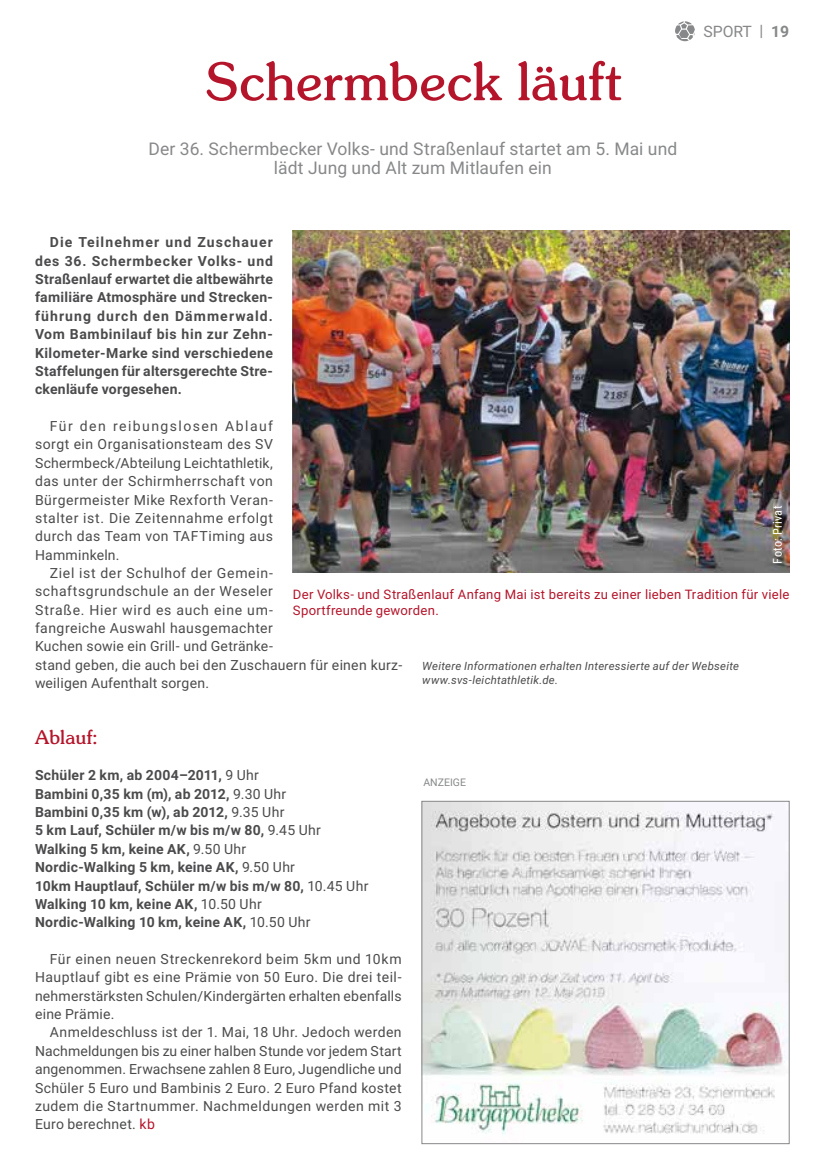
<style>
.page{position:relative;width:819px;height:1166px;background:#fff}
.page>*{position:absolute;margin:0;border:0;box-sizing:border-box;transform-origin:0 0}
.t1{font:52.5px "Sunset";letter-spacing:-.005em;color:#b5152b}
.t2{font:19.25px "Sunset";color:#b5152b}
.t3{font:17.5px/18.4px "Roboto";letter-spacing:.005em;color:#87888a;text-align:center}
.t4{font:15.75px "Roboto";color:#87888a}
.t5{font:14px/18.4px "Roboto";letter-spacing:.03em;color:#4b4b4d;text-align:justify}
.t6{font:700 14px/18.4px "Roboto";letter-spacing:.015em;color:#4b4b4d;text-align:justify}
.t7{font:13.12px/15.8px "Roboto";letter-spacing:.02em;color:#b5152b}
.t8{font:12.25px "Roboto Condensed";letter-spacing:.025em;color:#fff}
.t9{font:italic 11.38px/13.7px "Roboto";letter-spacing:.02em;color:#4b4b4d}
.t10{font:10.5px "Roboto";color:#87888a}
.s1{font-weight:700}
.s2{font-weight:400}
.s3{color:#b5152b}
</style>
<div class="page">
<img style="left:293px;top:230px;width:496px;height:343px">
<svg style="left:675px;top:21px;width:19px;height:20px"></svg>
<img style="left:423px;top:803px;width:364px;height:331px">
<div style="left:421px;top:801px;width:368px;height:343px;border:1px solid #87888a"></div>
<h1 class="t1" style="left:205px;top:50px;width:417px">Schermbeck läuft</h1>
<p class="t3" style="left:148px;top:139px;width:530px">Der 36. Schermbecker Volks- und Straßenlauf startet am 5. Mai und lädt Jung und Alt zum Mitlaufen ein</p>
<p class="t4" style="left:703px;top:20px;width:87px">SPORT | <span class="s1">19</span></p>
<p class="t6" style="left:35px;top:233px;width:239px;text-indent:15px">Die Teilnehmer und Zuschauer des 36. Schermbecker Volks- und Straßenlauf erwartet die altbewährte familiäre Atmosphäre und Strecken&shy;führung durch den Dämmerwald.<br>Vom Bambinilauf bis hin zur Zehn-Kilometer-Marke sind verschiedene Staffelungen für altersgerechte Stre&shy;ckenläufe vorgesehen.</p>
<p class="t5" style="left:35px;top:416px;width:239px;text-indent:15px">Für den reibungslosen Ablauf sorgt ein Organisationsteam des SV Schermbeck/Abteilung Leichtathletik, das unter der Schirmherrschaft von Bürgermeister Mike Rexforth Veran&shy;stalter ist. Die Zeitennahme erfolgt durch das Team von TAFTiming aus Hamminkeln.</p>
<p class="t5" style="left:35px;top:563px;width:369px;text-align:left;text-indent:15px">Ziel ist der Schulhof der Gemein&shy;schaftsgrundschule an der Weseler<br>Straße. Hier wird es auch eine um-<br>fangreiche Auswahl hausgemachter<br>Kuchen sowie ein Grill- und Getränke-<br>stand geben, die auch bei den Zuschauern für einen kurz&shy;weiligen Aufenthalt sorgen.</p>
<h2 class="t2" style="left:35px;top:725px;width:63px">Ablauf:</h2>
<p class="t6" style="left:35px;top:765px;width:335px;text-align:left">Schüler 2 km, ab 2004–2011, <span class="s2">9 Uhr<br></span>Bambini 0,35 km (m), ab 2012, <span class="s2">9.30 Uhr<br></span>Bambini 0,35 km (w), ab 2012, <span class="s2">9.35 Uhr<br></span>5 km Lauf, Schüler m/w bis m/w 80, <span class="s2">9.45 Uhr </span>Walking 5 km, keine AK, <span class="s2">9.50 Uhr<br></span>Nordic-Walking 5 km, keine AK, <span class="s2">9.50 Uhr<br></span>10km Hauptlauf, Schüler m/w bis m/w 80, <span class="s2">10.45 Uhr </span>Walking 10 km, keine AK, <span class="s2">10.50 Uhr<br></span>Nordic-Walking 10 km, keine AK, <span class="s2">10.50 Uhr</span></p>
<p class="t5" style="left:35px;top:949px;width:368px;text-indent:15px">Für einen neuen Streckenrekord beim 5km und 10km Hauptlauf gibt es eine Prämie von 50 Euro. Die drei teil&shy;nehmerstärksten Schulen/Kindergärten erhalten ebenfalls eine Prämie.</p>
<p class="t5" style="left:35px;top:1023px;width:368px;text-indent:15px">Anmeldeschluss ist der 1. Mai, 18 Uhr. Jedoch werden Nachmeldungen bis zu einer halben Stunde vor jedem Start angenommen. Erwachsene zahlen 8 Euro, Jugendliche und Schüler 5 Euro und Bambinis 2 Euro. 2 Euro Pfand kostet zudem die Startnummer. Nachmeldungen werden mit 3<br>Euro berechnet. <span class="s3">kb</span></p>
<p class="t8" style="left:768px;top:563px;width:59px;rotate:-90deg">Foto: Privat</p>
<p class="t7" style="left:293px;top:586px;width:498px">Der Volks- und Straßenlauf Anfang Mai ist bereits zu einer lieben Tradition für viele<br>Sportfreunde geworden.</p>
<p class="t9" style="left:422px;top:659px;width:318px">Weitere Informationen erhalten Interessierte auf der Webseite www.svs-leichtathletik.de.</p>
<p class="t10" style="left:423px;top:775px;width:44px">ANZEIGE</p>
</div>
